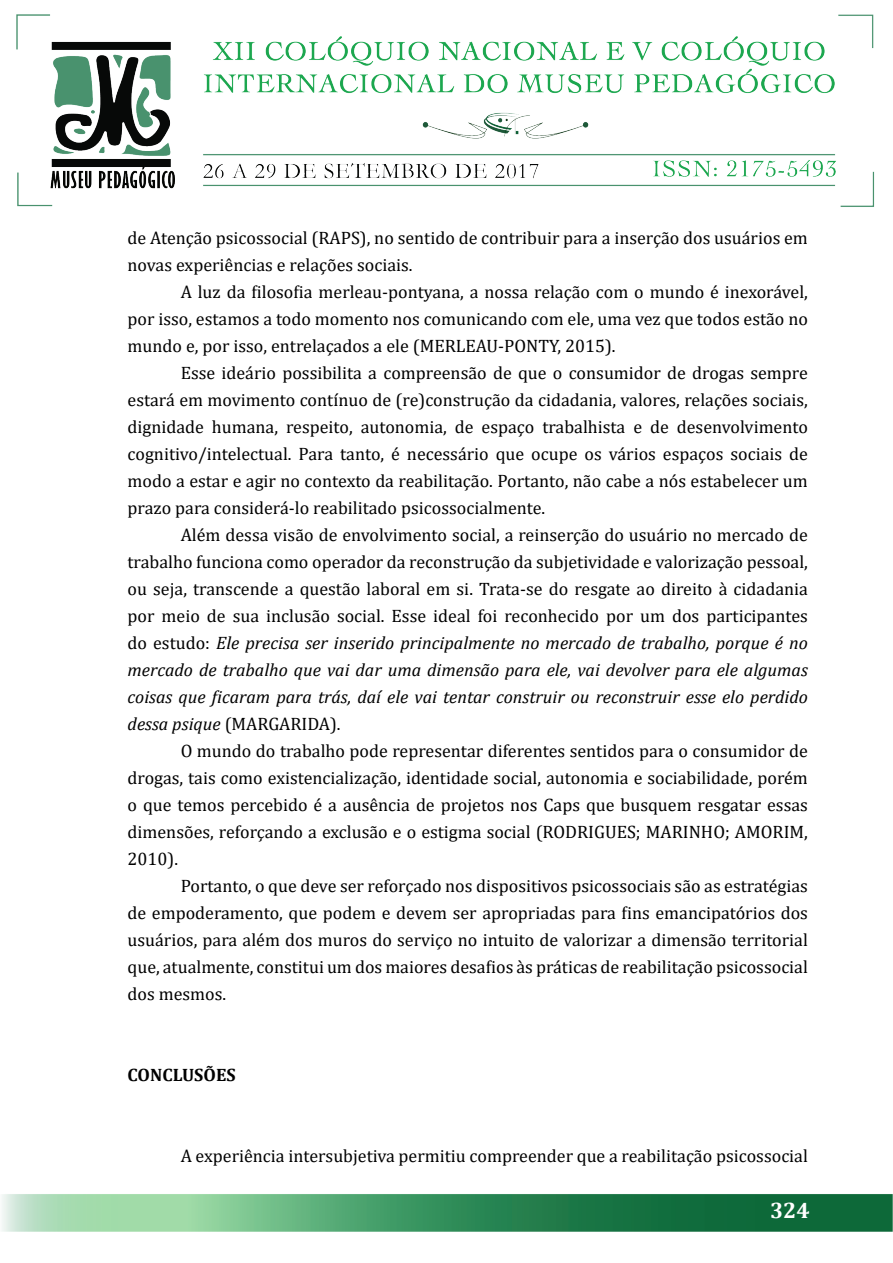
<style>
.page{position:relative;width:893px;height:1263px;background:#fff}
.page>*{position:absolute;margin:0;border:0;box-sizing:border-box;transform-origin:0 0}
.t1{font:700 22.5px "Cambria";color:#fff}
.t2{font:18px/27px "Cambria";color:#000;text-align:justify}
.t3{font:700 18px "Cambria";color:#000}
.s1{font-style:italic}
</style>
<div class="page">
<img style="left:2px;top:14px;width:890px;height:1218px">
<p class="t2" style="left:128px;top:224px;width:682px">de Atenção psicossocial (RAPS), no sentido de contribuir para a inserção dos usuários em novas experiências e relações sociais.</p>
<p class="t2" style="left:128px;top:278px;width:682px;text-indent:53px">A luz da filosofia merleau-pontyana, a nossa relação com o mundo é inexorável, por isso, estamos a todo momento nos comunicando com ele, uma vez que todos estão no mundo e, por isso, entrelaçados a ele (MERLEAU-PONTY, 2015).</p>
<p class="t2" style="left:128px;top:359px;width:682px;text-indent:53px">Esse ideário possibilita a compreensão de que o consumidor de drogas sempre estará em movimento contínuo de (re)construção da cidadania, valores, relações sociais, dignidade humana, respeito, autonomia, de espaço trabalhista e de desenvolvimento cognitivo/intelectual. Para tanto, é necessário que ocupe os vários espaços sociais de modo a estar e agir no contexto da reabilitação. Portanto, não cabe a nós estabelecer um prazo para considerá-lo reabilitado psicossocialmente.</p>
<p class="t2" style="left:128px;top:521px;width:682px;text-indent:53px">Além dessa visão de envolvimento social, a reinserção do usuário no mercado de trabalho funciona como operador da reconstrução da subjetividade e valorização pessoal, ou seja, transcende a questão laboral em si. Trata-se do resgate ao direito à cidadania por meio de sua inclusão social. Esse ideal foi reconhecido por um dos participantes do estudo: <span class="s1">Ele precisa ser inserido principalmente no mercado de trabalho, porque é no mercado de trabalho que vai dar uma dimensão para ele, vai devolver para ele algumas coisas que ficaram para trás, daí ele vai tentar construir ou reconstruir esse elo perdido dessa psique</span> (MARGARIDA).</p>
<p class="t2" style="left:128px;top:737px;width:682px;text-indent:53px">O mundo do trabalho pode representar diferentes sentidos para o consumidor de drogas, tais como existencialização, identidade social, autonomia e sociabilidade, porém o que temos percebido é a ausência de projetos nos Caps que busquem resgatar essas dimensões, reforçando a exclusão e o estigma social (RODRIGUES; MARINHO; AMORIM, 2010).</p>
<p class="t2" style="left:128px;top:872px;width:682px;text-indent:53px">Portanto, o que deve ser reforçado nos dispositivos psicossociais são as estratégias de empoderamento, que podem e devem ser apropriadas para fins emancipatórios dos usuários, para além dos muros do serviço no intuito de valorizar a dimensão territorial que, atualmente, constitui um dos maiores desafios às práticas de reabilitação psicossocial dos mesmos.</p>
<p class="t3" style="left:128px;top:1062px;width:110px">CONCLUSÕES</p>
<p class="t2" style="left:181px;top:1142px;width:629px">A experiência intersubjetiva permitiu compreender que a reabilitação psicossocial</p>
<p class="t1" style="left:770px;top:1195px;width:41px">324</p>
</div>
